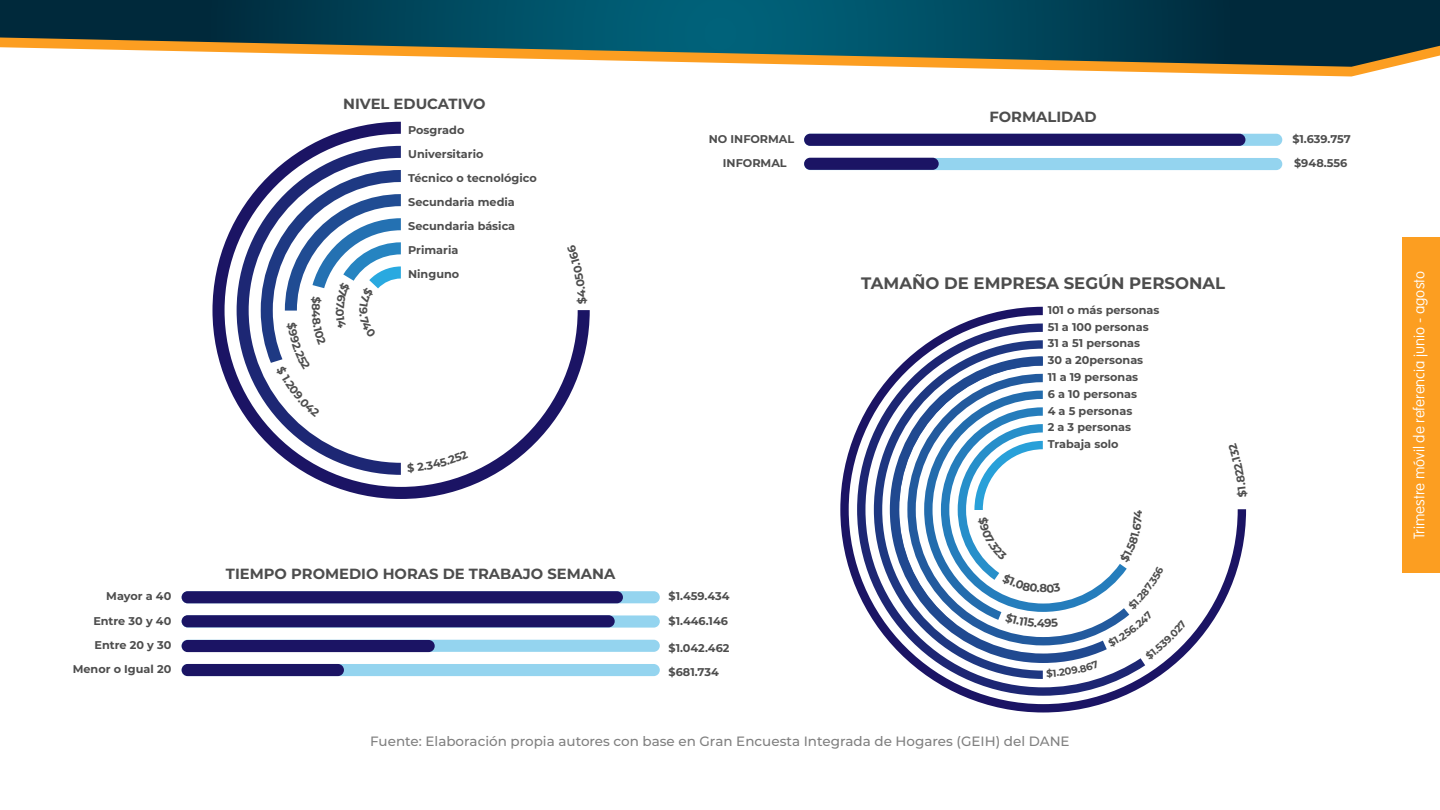
<style>
.page{position:relative;width:1440px;height:810px;background:#fff}
.page>*{position:absolute;margin:0;border:0;box-sizing:border-box;transform-origin:0 0}
.t1{font:700 16.58px "Montserrat";color:#4d4d4d}
.t2{font:100 15px "VAG Rounded Std";color:#fff}
.t3{font:700 14.7px "Montserrat";color:#4d4d4d}
.t4{font:500 13.5px "Montserrat";color:#808080}
.t5{font:700 11.55px "Montserrat";color:#4d4d4d}
.t6{font:700 11.25px/16.8px "Montserrat";color:#4d4d4d}
</style>
<div class="page">
<svg style="left:915px;top:67px;width:476px;height:9px"></svg>
<svg style="left:0;top:0;width:1440px;height:67px;background:#375e5f"></svg>
<div style="left:1402px;top:237px;width:38px;height:336px;background:#fc9e21"></div>
<svg style="left:212px;top:122px;width:378px;height:377px"></svg>
<svg style="left:237px;top:146px;width:164px;height:329px"></svg>
<div style="left:182px;top:591px;width:478px;height:12px;background:#94d4ef;border-radius:6px"></div>
<div style="left:182px;top:615px;width:478px;height:13px;background:#94d4ef;border-radius:6px"></div>
<div style="left:182px;top:640px;width:478px;height:12px;background:#94d4ef;border-radius:6px"></div>
<div style="left:182px;top:664px;width:478px;height:12px;background:#94d4ef;border-radius:6px"></div>
<div style="left:182px;top:591px;width:441px;height:12px;background:#1b1464;border-radius:6px"></div>
<div style="left:182px;top:615px;width:433px;height:12px;background:#1b1464;border-radius:6px"></div>
<div style="left:182px;top:640px;width:253px;height:12px;background:#1b1464;border-radius:6px"></div>
<div style="left:182px;top:664px;width:162px;height:12px;background:#1b1464;border-radius:6px"></div>
<div style="left:804px;top:134px;width:478px;height:12px;background:#94d4ef;border-radius:6px"></div>
<div style="left:804px;top:158px;width:478px;height:12px;background:#94d4ef;border-radius:6px"></div>
<div style="left:804px;top:134px;width:441px;height:12px;background:#1b1464;border-radius:6px"></div>
<div style="left:804px;top:158px;width:135px;height:12px;background:#1b1464;border-radius:6px"></div>
<svg style="left:840px;top:307px;width:406px;height:405px"></svg>
<svg style="left:857px;top:324px;width:288px;height:372px"></svg>
<svg style="left:874px;top:340px;width:169px;height:339px"></svg>
<svg style="left:407px;top:450px;width:61px;height:23px"></svg>
<svg style="left:261px;top:170px;width:140px;height:247px"></svg>
<svg style="left:567px;top:245px;width:21px;height:59px"></svg>
<svg style="left:1228px;top:443px;width:18px;height:54px"></svg>
<svg style="left:891px;top:357px;width:296px;height:321px"></svg>
<h3 class="t3" style="left:343px;top:93px;width:144px">NIVEL EDUCATIVO</h3>
<p class="t6" style="left:408px;top:121px;width:58px">Posgrado</p>
<p class="t6" style="left:408px;top:145px;width:77px">Universitario</p>
<p class="t6" style="left:408px;top:169px;width:130px">Técnico o tecnológico</p>
<p class="t6" style="left:408px;top:193px;width:108px">Secundaria media</p>
<p class="t6" style="left:408px;top:217px;width:109px">Secundaria básica</p>
<p class="t6" style="left:408px;top:241px;width:52px">Primaria</p>
<p class="t6" style="left:372px;top:307px;width:9px;rotate:90deg">9</p>
<p class="t6" style="left:408px;top:265px;width:53px">Ninguno</p>
<h3 class="t3" style="left:226px;top:563px;width:391px">TIEMPO PROMEDIO HORAS DE TRABAJO SEMANA</h3>
<h3 class="t3" style="left:990px;top:106px;width:109px">FORMALIDAD</h3>
<p class="t6" style="left:709px;top:130px;width:87px">NO INFORMAL</p>
<p class="t6" style="left:1292px;top:130px;width:60px">$1.639.757</p>
<p class="t6" style="left:723px;top:154px;width:65px">INFORMAL</p>
<p class="t6" style="left:1294px;top:154px;width:55px">$948.556</p>
<h1 class="t1" style="left:861px;top:271px;width:365px">TAMAÑO DE EMPRESA SEGÚN PERSONAL</h1>
<p class="t6" style="left:1048px;top:301px;width:113px">101 o más personas<br>51 a 100 personas<br>31 a 51 personas<br>30 a 20personas<br>11 a 19 personas<br>6 a 10 personas<br>4 a 5 personas<br>2 a 3 personas<br>Trabaja solo</p>
<p class="t6" style="left:106px;top:587px;width:67px">Mayor a 40</p>
<p class="t6" style="left:669px;top:584px;width:62px;line-height:24.2px">$1.459.434 $1.446.146</p>
<p class="t6" style="left:669px;top:636px;width:62px;line-height:24px">$1.042.462 $681.734</p>
<p class="t6" style="left:73px;top:608px;width:100px;line-height:24.2px;text-align:right">Entre 30 y 40<br>Entre 20 y 30<br>Menor o Igual 20</p>
<p class="t5" style="left:1039px;top:580px;width:9px">8</p>
<p class="t4" style="left:370px;top:731px;width:701px">Fuente: Elaboración propia autores con base en Gran Encuesta Integrada de Hogares (GEIH) del DANE</p>
<h2 class="t2" style="left:1411px;top:539px;width:269px;rotate:-90deg">Trimestre móvil de referencia junio - agosto</h2>
</div>
